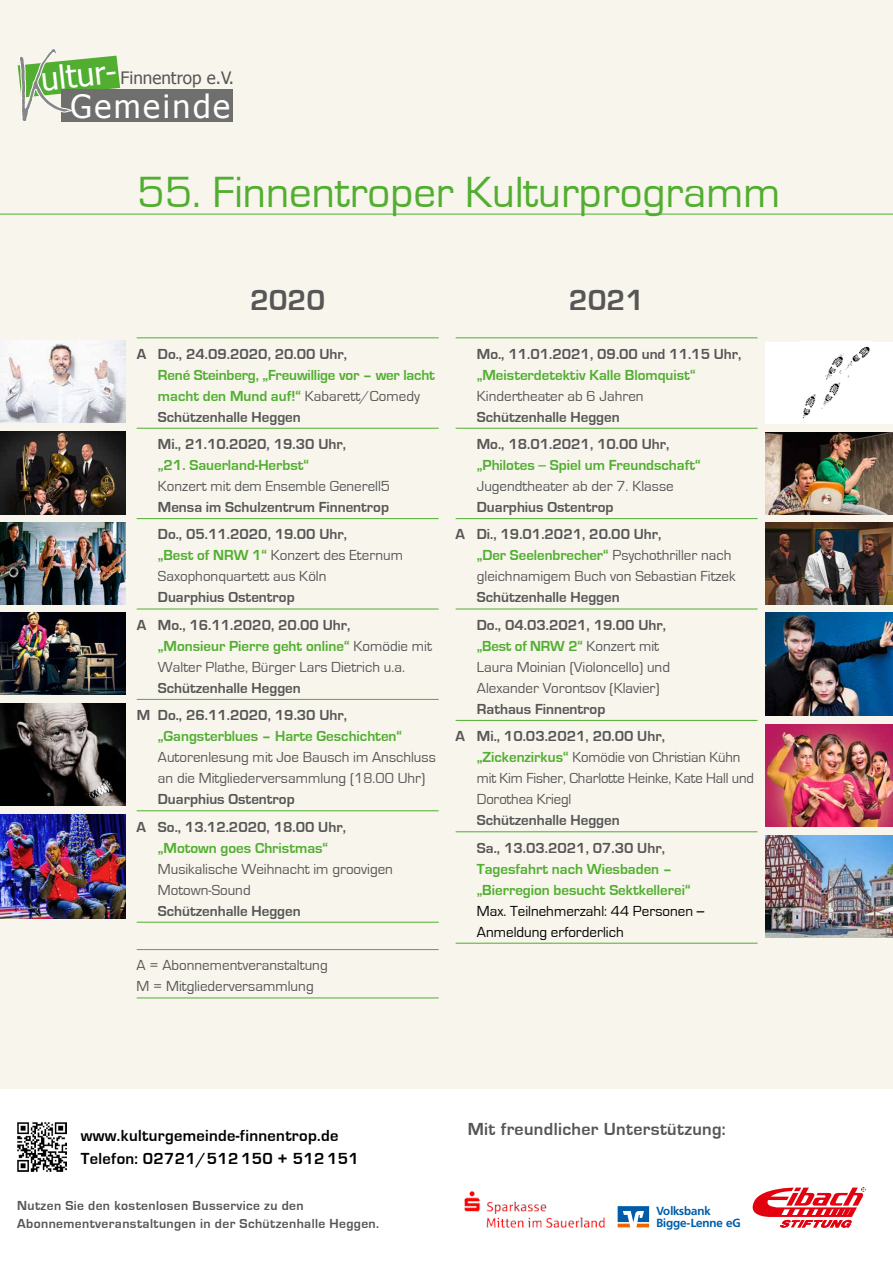
<style>
.page{position:relative;width:893px;height:1263px;background:#fff}
.page>*{position:absolute;margin:0;border:0;box-sizing:border-box;transform-origin:0 0}
.t1{font:45px "Eurostile";color:#51ae30}
.t2{font:32.03px "Tahoma";letter-spacing:.08em;color:#fff}
.t3{font:700 30px "Eurostile";color:#565656}
.t4{font:700 18px "Eurostile";letter-spacing:.02em;color:#565656}
.t5{font:17.1px "Tahoma";color:#565656}
.t6{font:700 16.5px "Eurostile";letter-spacing:.02em;color:#000}
.t7{font:15px/21px "Eurostile";color:#565656}
.t8{font:700 15px/27.4px "Eurostile";color:#565656}
.t9{font:700 15px/21px "Eurostile";color:#51ae30}
.t10{font:700 13.5px/18px "Eurostile";letter-spacing:.03em;color:#565656}
.t11{font:700 11.62px/12.5px "Frutiger VR";color:#005ca9}
.s1{font-weight:400;color:#565656}
.s2{color:#565656}
.s3{font-weight:700;color:#51ae30}
.s4{font-family:"Helvetica Neue";font-weight:400}
.s5{font-weight:400;color:#000}
.s6{font-family:"Helvetica Neue";font-weight:400;color:#000}
</style>
<div class="page">
<div style="left:0;top:0;width:893px;height:1089px;background:#f7f5ec"></div>
<img style="left:765px;top:432px;width:128px;height:82px">
<img style="left:765px;top:523px;width:128px;height:81px">
<img style="left:765px;top:613px;width:128px;height:102px">
<img style="left:765px;top:724px;width:128px;height:103px">
<img style="left:765px;top:835px;width:128px;height:103px">
<img style="left:0;top:341px;width:125px;height:82px">
<img style="left:0;top:431px;width:125px;height:83px">
<img style="left:0;top:522px;width:125px;height:82px">
<img style="left:0;top:613px;width:125px;height:82px">
<img style="left:0;top:703px;width:125px;height:103px">
<img style="left:0;top:814px;width:125px;height:104px">
<svg style="left:752px;top:1187px;width:113px;height:40px"></svg>
<img style="left:17px;top:1122px;width:49px;height:50px">
<hr style="left:0;top:214px;width:893px;height:1px;background:#51ae30">
<div style="left:765px;top:342px;width:128px;height:82px;background:#fff"></div>
<img style="left:802px;top:346px;width:68px;height:73px">
<div style="left:61px;top:89px;width:172px;height:33px;background:#6f6f6e"></div>
<svg style="left:18px;top:48px;width:102px;height:74px"></svg>
<hr style="left:137px;top:338px;width:302px;height:1px;background:#51ae30">
<hr style="left:137px;top:428px;width:302px;height:1px;background:#51ae30">
<hr style="left:137px;top:518px;width:302px;height:1px;background:#51ae30">
<hr style="left:137px;top:609px;width:302px;height:1px;background:#51ae30">
<hr style="left:137px;top:699px;width:302px;height:1px;background:#51ae30">
<hr style="left:137px;top:811px;width:302px;height:1px;background:#51ae30">
<hr style="left:137px;top:922px;width:302px;height:1px;background:#51ae30">
<hr style="left:137px;top:949px;width:302px;height:1px;background:#51ae30">
<hr style="left:137px;top:998px;width:302px;height:1px;background:#51ae30">
<hr style="left:456px;top:338px;width:301px;height:1px;background:#51ae30">
<hr style="left:456px;top:428px;width:301px;height:1px;background:#51ae30">
<hr style="left:456px;top:518px;width:301px;height:1px;background:#51ae30">
<hr style="left:456px;top:609px;width:301px;height:1px;background:#51ae30">
<hr style="left:456px;top:720px;width:301px;height:1px;background:#51ae30">
<hr style="left:456px;top:832px;width:301px;height:1px;background:#51ae30">
<hr style="left:456px;top:943px;width:301px;height:1px;background:#51ae30">
<img style="left:464px;top:1191px;width:141px;height:37px">
<svg style="left:617px;top:1206px;width:33px;height:22px"></svg>
<svg style="left:618px;top:1206px;width:31px;height:21px"></svg>
<h2 class="t2" style="left:39px;top:59px;width:82px;rotate:-6deg">ultur-</h2>
<h2 class="t2" style="left:71px;top:86px;width:161px">Gemeinde</h2>
<p class="t5" style="left:120px;top:67px;width:115px">Finnentrop e.V.</p>
<h1 class="t1" style="left:137px;top:168px;width:645px">55. Finnentroper Kulturprogramm</h1>
<h3 class="t3" style="left:250px;top:284px;width:77px">2020</h3>
<p class="t8" style="left:137px;top:340px;width:212px">A Do., 24.09.2020, 20.00 Uhr,</p>
<p class="t9" style="left:158px;top:364px;width:279px">René Steinberg, „Freuwillige vor – wer lacht macht den Mund auf!“ <span class="s1">Kabarett/Comedy<br></span><span class="s2">Schützenhalle Heggen</span></p>
<p class="t8" style="left:158px;top:431px;width:190px">Mi., 21.10.2020, 19.30 Uhr,</p>
<p class="t9" style="left:158px;top:455px;width:153px">„21. Sauerland-Herbst“</p>
<p class="t7" style="left:158px;top:476px;width:234px">Konzert mit dem Ensemble Generell5</p>
<p class="t8" style="left:158px;top:494px;width:233px">Mensa im Schulzentrum Finnentrop<br>Do., 05.11.2020, 19.00 Uhr,</p>
<p class="t7" style="left:158px;top:545px;width:247px"><span class="s3">„Best of NRW 1“</span> Konzert des Eternum<br>Saxophonquartett aus Köln</p>
<p class="t8" style="left:137px;top:584px;width:215px;text-indent:21px">Duarphius Ostentrop<br>A Mo., 16.11.2020, 20.00 Uhr,</p>
<p class="t7" style="left:158px;top:636px;width:275px"><span class="s3">„Monsieur Pierre geht online“</span> Komödie mit<br>Walter Plathe, Bürger Lars Dietrich u.a.</p>
<p class="t8" style="left:137px;top:674px;width:212px;text-indent:21px">Schützenhalle Heggen<br>M Do., 26.11.2020, 19.30 Uhr,</p>
<p class="t9" style="left:158px;top:726px;width:246px">„Gangsterblues – Harte Geschichten“</p>
<p class="t7" style="left:158px;top:747px;width:279px">Autorenlesung mit Joe Bausch im Anschluss an die Mitgliederversammlung (18.00 Uhr)</p>
<p class="t8" style="left:137px;top:786px;width:211px;text-indent:21px">Duarphius Ostentrop<br>A So., 13.12.2020, 18.00 Uhr,</p>
<p class="t9" style="left:158px;top:837px;width:172px">„Motown goes Christmas“</p>
<p class="t7" style="left:158px;top:858px;width:237px">Musikalische Weihnacht im groovigen<br>Motown-Sound</p>
<p class="t8" style="left:158px;top:897px;width:144px">Schützenhalle Heggen</p>
<p class="t7" style="left:137px;top:955px;width:193px">A = Abonnementveranstaltung<br>M = Mitgliederversammlung</p>
<h3 class="t3" style="left:569px;top:284px;width:77px">2021</h3>
<p class="t8" style="left:477px;top:340px;width:266px">Mo., 11.01.2021, 09.00 und 11.15 Uhr,</p>
<p class="t9" style="left:477px;top:364px;width:220px">„Meisterdetektiv Kalle Blomquist“</p>
<p class="t7" style="left:477px;top:385px;width:168px">Kindertheater ab 6 Jahren</p>
<p class="t8" style="left:477px;top:403px;width:194px">Schützenhalle Heggen<br>Mo., 18.01.2021, 10.00 Uhr,</p>
<p class="t9" style="left:477px;top:455px;width:225px">„Philotes <span class="s4">–</span> Spiel um Freundschaft“<br><span class="s1">Jugendtheater ab der 7. Klasse</span></p>
<p class="t8" style="left:456px;top:494px;width:208px;text-indent:21px">Duarphius Ostentrop<br>A Di., 19.01.2021, 20.00 Uhr,</p>
<p class="t7" style="left:477px;top:545px;width:260px"><span class="s3">„Der Seelenbrecher“</span> Psychothriller nach gleichnamigem Buch von Sebastian Fitzek</p>
<p class="t8" style="left:477px;top:584px;width:191px">Schützenhalle Heggen<br>Do., 04.03.2021, 19.00 Uhr,</p>
<p class="t7" style="left:477px;top:636px;width:195px"><span class="s3">„Best of NRW 2“</span> Konzert mit<br>Laura Moinian (Violoncello) und<br>Alexander Vorontsov (Klavier)</p>
<p class="t8" style="left:456px;top:695px;width:211px;text-indent:21px">Rathaus Finnentrop<br>A Mi., 10.03.2021, 20.00 Uhr,</p>
<p class="t7" style="left:477px;top:747px;width:279px"><span class="s3">„Zickenzirkus“</span> Komödie von Christian Kühn mit Kim Fisher, Charlotte Heinke, Kate Hall und<br>Dorothea Kriegl</p>
<p class="t8" style="left:477px;top:807px;width:190px">Schützenhalle Heggen<br>Sa., 13.03.2021, 07.30 Uhr,</p>
<p class="t9" style="left:477px;top:858px;width:229px">Tagesfahrt nach Wiesbaden – „Bierregion besucht Sektkellerei“<br><span class="s5">Max. Teilnehmerzahl: 44 Personen</span> <span class="s6">–<br></span><span class="s5">Anmeldung erforderlich</span></p>
<p class="t6" style="left:81px;top:1127px;width:259px">www.kulturgemeinde-finnentrop.de</p>
<p class="t4" style="left:468px;top:1120px;width:260px">Mit freundlicher Unterstützung:</p>
<p class="t6" style="left:81px;top:1149px;width:280px">Telefon: 02721/512 150 + 512 151</p>
<p class="t10" style="left:17px;top:1197px;width:363px">Nutzen Sie den kostenlosen Busservice zu den<br>Abonnementveranstaltungen in der Schützenhalle Heggen.</p>
<p class="t11" style="left:656px;top:1205px;width:86px">Volksbank<br>Bigge-Lenne eG</p>
</div>
